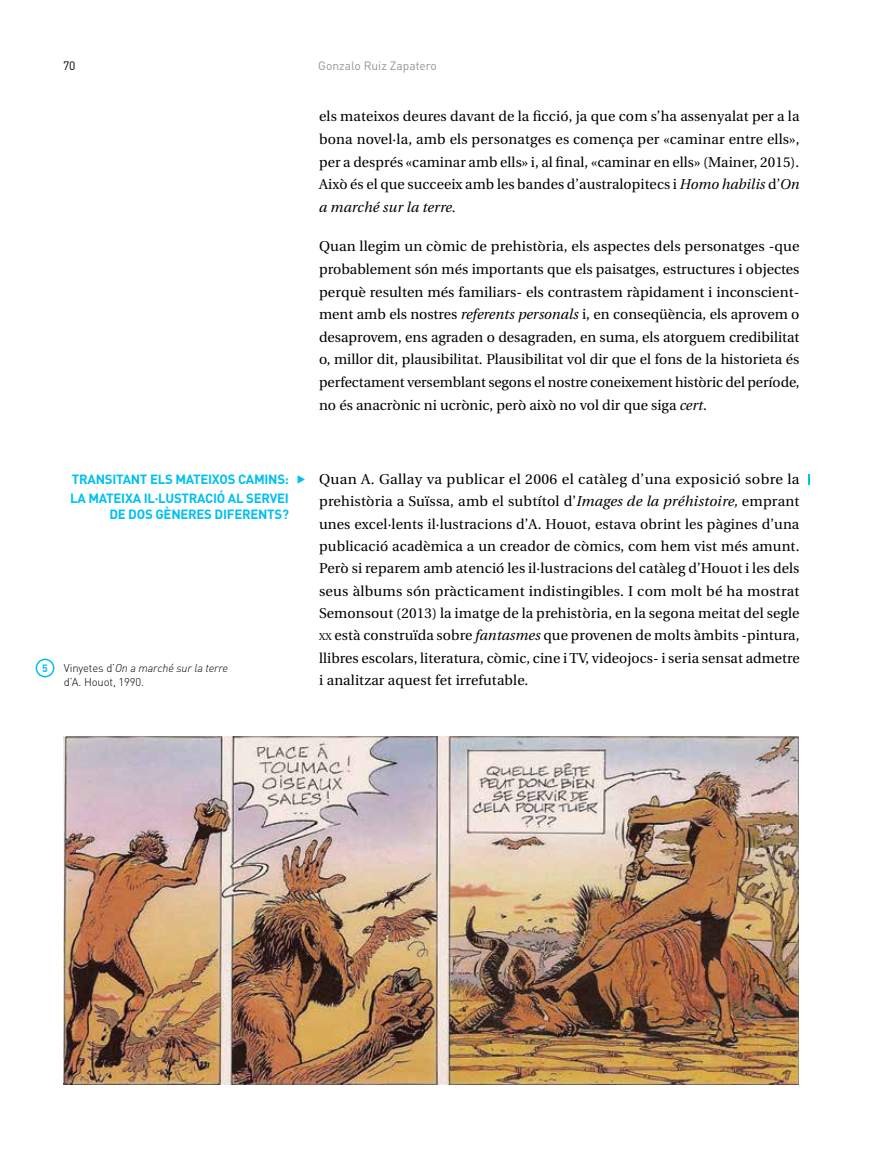
<style>
.page{position:relative;width:893px;height:1149px;background:#fff}
.page>*{position:absolute;margin:0;border:0;box-sizing:border-box;transform-origin:0 0}
.t1{font:14.25px/22.6px "Utopia";letter-spacing:.005em;color:#000;text-align:justify}
.t2{font:700 13.2px/18.6px "DIN";letter-spacing:-.02em;color:#00c0ee}
.t3{font:12px "DIN";color:#939598}
.t4{font:12px "DIN";color:#000}
.t5{font:300 11.25px/13.5px "DIN";letter-spacing:-.01em;color:#000}
.t6{font:700 10.5px "DIN";color:#00c0ee}
.s1{font-style:italic}
.s2{font-size:10.05px}
</style>
<div class="page">
<img style="left:64px;top:736px;width:735px;height:347px">
<div style="left:36px;top:658px;width:18px;height:19px;border:1px solid #00c0ee;border-radius:50%"></div>
<svg style="left:808px;top:474px;width:2px;height:10px"></svg>
<svg style="left:298px;top:475px;width:7px;height:8px"></svg>
<p class="t4" style="left:63px;top:58px;width:14px">70</p>
<p class="t3" style="left:318px;top:58px;width:120px">Gonzalo Ruiz Zapatero</p>
<p class="t1" style="left:319px;top:105px;width:482px">els mateixos deures davant de la ficció, ja que com s’ha assenyalat per a la bona novel·la, amb els personatges es comença per «caminar entre ells», per a després «caminar amb ells» i, al final, «caminar en ells» (Mainer, 2015).<br>Això és el que succeeix amb les bandes d’australopitecs i <span class="s1">Homo habilis</span> d’<span class="s1">On a marché sur la terre.</span></p>
<p class="t1" style="left:319px;top:235px;width:482px">Quan llegim un còmic de prehistòria, els aspectes dels personatges -que probablement són més importants que els paisatges, estructures i objectes perquè resulten més familiars- els contrastem ràpidament i inconscient&shy;ment amb els nostres <span class="s1">referents personals</span> i, en conseqüència, els aprovem o desaprovem, ens agraden o desagraden, en suma, els atorguem credibilitat o, millor dit, plausibilitat. Plausibilitat vol dir que el fons de la historieta és perfectament versemblant segons el nostre coneixement històric del període, no és anacrònic ni ucrònic, però això no vol dir que siga <span class="s1">cert</span>.</p>
<p class="t2" style="left:70px;top:469px;width:220px">TRANSITANT ELS MATEIXOS CAMINS:<br>LA MATEIXA IL·LUSTRACIÓ AL SERVEI</p>
<p class="t2" style="left:109px;top:504px;width:181px">DE DOS GÈNERES DIFERENTS?</p>
<p class="t6" style="left:42px;top:661px;width:7px">5</p>
<p class="t5" style="left:64px;top:661px;width:166px">Vinyetes d’<span class="s1">On a marché sur la terre </span>d’A. Houot, 1990.</p>
<p class="t1" style="left:319px;top:468px;width:482px">Quan A. Gallay va publicar el 2006 el catàleg d’una exposició sobre la prehistòria a Suïssa, amb el subtítol d’<span class="s1">Images de la préhistoire,</span> emprant unes excel·lents il·lustracions d’A. Houot, estava obrint les pàgines d’una publicació acadèmica a un creador de còmics, com hem vist més amunt.<br>Però si reparem amb atenció les il·lustracions del catàleg d’Houot i les dels seus àlbums són pràcticament indistingibles. I com molt bé ha mostrat Semonsout (2013) la imatge de la prehistòria, en la segona meitat del segle <span class="s2">xx</span> està construïda sobre <span class="s1">fantasmes</span> que provenen de molts àmbits -pintura, llibres escolars, literatura, còmic, cine i TV, videojocs- i seria sensat admetre i analitzar aquest fet irrefutable.</p>
</div>
